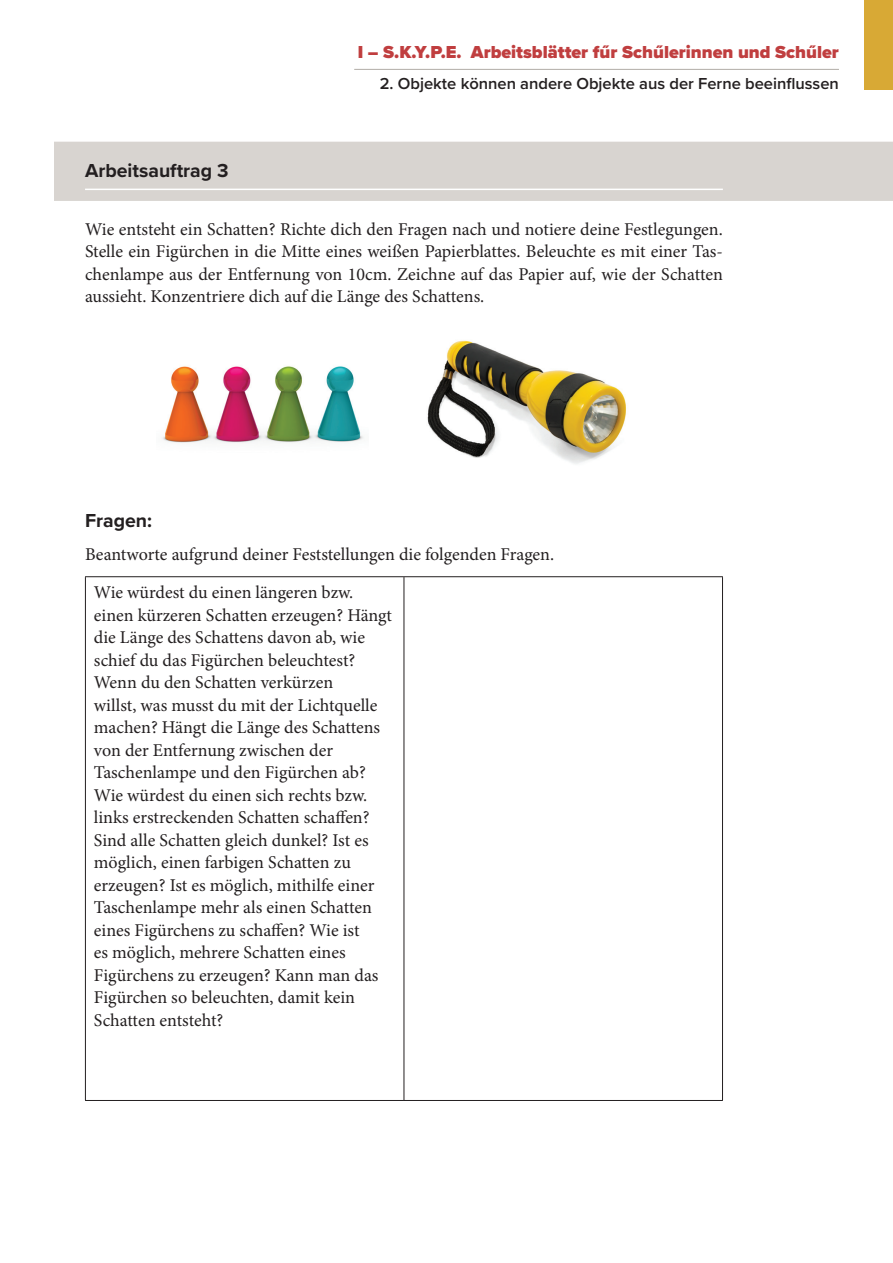
<style>
.page{position:relative;width:893px;height:1263px;background:#fff}
.page>*{position:absolute;margin:0;border:0;box-sizing:border-box;transform-origin:0 0}
.t1{font:700 19.5px "Proxima Nova";color:#231f20}
.t2{font:18px/22.5px "Minion Pro";color:#231f20}
.t3{font:900 18px "Proxima Nova";color:#c03e3f}
.t4{font:600 16.5px "Proxima Nova";color:#231f20}
</style>
<div class="page">
<hr style="left:354px;top:69px;width:485px;height:1px;background:#b1ada7">
<div style="left:864px;top:0;width:29px;height:89px;background:#d8a935"></div>
<div style="left:54px;top:142px;width:839px;height:59px;background:#d8d4d0"></div>
<hr style="left:85px;top:189px;width:638px;height:1px;background:#fff">
<img style="left:427px;top:340px;width:199px;height:124px">
<img style="left:162px;top:366px;width:202px;height:77px">
<hr style="left:85px;top:576px;width:319px;height:1px;background:#231f20">
<hr style="left:85px;top:577px;width:1px;height:523px;background:#231f20">
<hr style="left:404px;top:576px;width:319px;height:1px;background:#231f20">
<hr style="left:404px;top:577px;width:1px;height:523px;background:#231f20">
<hr style="left:722px;top:577px;width:1px;height:523px;background:#231f20">
<hr style="left:85px;top:1100px;width:319px;height:1px;background:#231f20">
<hr style="left:404px;top:1100px;width:319px;height:1px;background:#231f20">
<p class="t1" style="left:85px;top:156px;width:145px">Arbeitsauftrag 3</p>
<p class="t3" style="left:358px;top:38px;width:483px">I – S.K.Y.P.E. Arbeitsblätter fűr Schűlerinnen und Schűler</p>
<p class="t4" style="left:380px;top:71px;width:461px">2. Objekte können andere Objekte aus der Ferne beeinflussen</p>
<p class="t2" style="left:85px;top:218px;width:639px;text-align:justify">Wie entsteht ein Schatten? Richte dich den Fragen nach und notiere deine Festlegungen.<br>Stelle ein Figürchen in die Mitte eines weißen Papierblattes. Beleuchte es mit einer Tas&shy;chenlampe aus der Entfernung von 10cm. Zeichne auf das Papier auf, wie der Schatten aussieht. Konzentriere dich auf die Länge des Schattens.</p>
<p class="t1" style="left:85px;top:505px;width:69px">Fragen:</p>
<p class="t2" style="left:94px;top:535px;width:462px;line-height:38.5px;text-indent:-9px">Beantworte aufgrund deiner Feststellungen die folgenden Fragen.<br>Wie würdest du einen längeren bzw.</p>
<p class="t2" style="left:94px;top:604px;width:300px">einen kürzeren Schatten erzeugen? Hängt die Länge des Schattens davon ab, wie schief du das Figürchen beleuchtest?<br>Wenn du den Schatten verkürzen<br>willst, was musst du mit der Lichtquelle machen? Hängt die Länge des Schattens von der Entfernung zwischen der Taschenlampe und den Figürchen ab?<br>Wie würdest du einen sich rechts bzw. links erstreckenden Schatten schaffen?<br>Sind alle Schatten gleich dunkel? Ist es möglich, einen farbigen Schatten zu erzeugen? Ist es möglich, mithilfe einer Taschenlampe mehr als einen Schatten eines Figürchens zu schaffen? Wie ist<br>es möglich, mehrere Schatten eines Figürchens zu erzeugen? Kann man das Figürchen so beleuchten, damit kein Schatten entsteht?</p>
</div>
